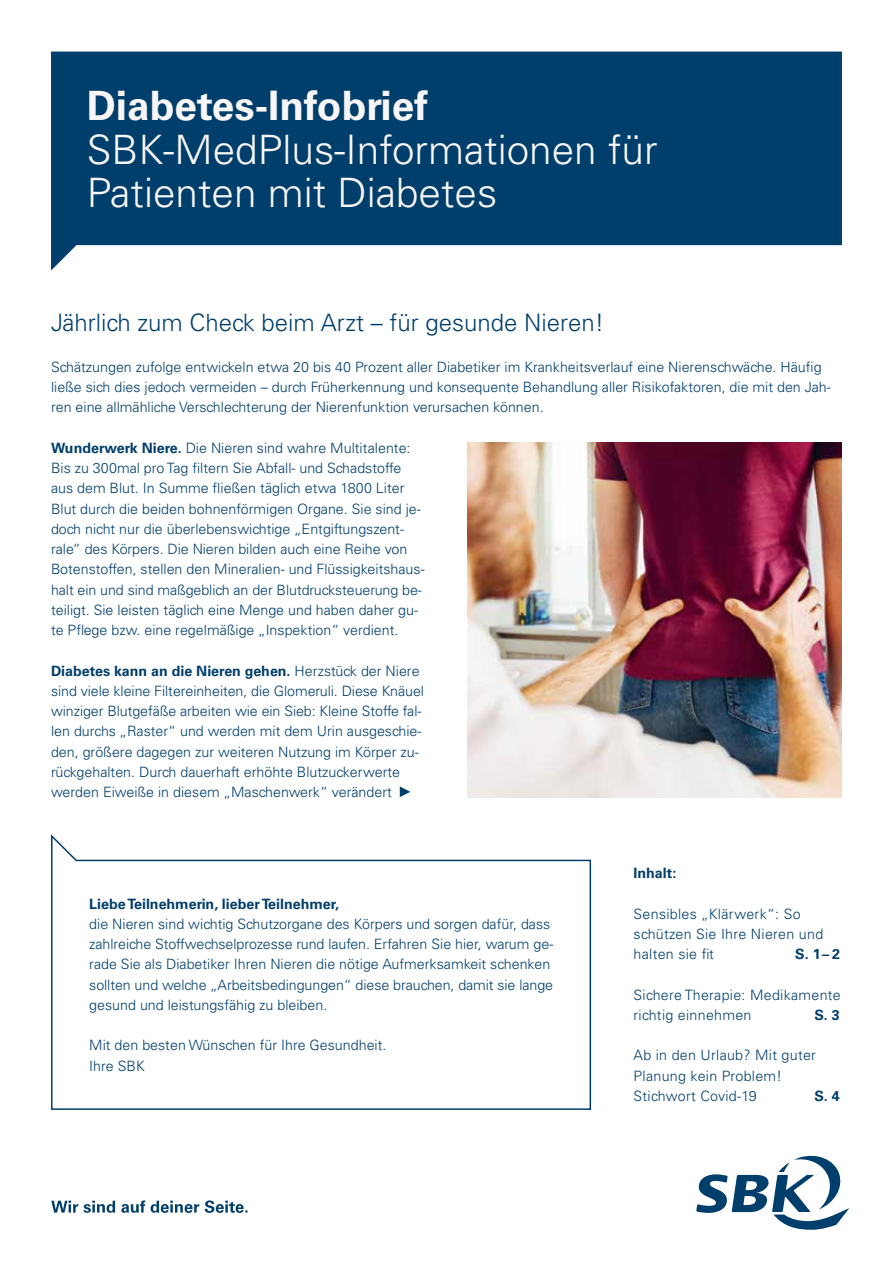
<style>
.page{position:relative;width:893px;height:1263px;background:#fff}
.page>*{position:absolute;margin:0;border:0;box-sizing:border-box;transform-origin:0 0}
.t1{font:300 40.5px/43.5px "Univers LT Std";color:#f8f6f6}
.t2{font:700 40.5px "Univers LT Std";color:#f8f6f6}
.t3{font:300 24px "Univers LT Std";color:#003e6b}
.t4{font:300 14.25px/20.2px "Univers LT Std";color:#003e6b}
.t5{font:300 14.25px/20.2px "Univers LT Std";letter-spacing:.02em;color:#003e6b}
.t6{font:700 14.25px "Univers LT Std";color:#003e6b}
.s1{font-weight:700}
</style>
<div class="page">
<svg style="left:400px;top:786px;width:10px;height:11px"></svg>
<img style="left:468px;top:442px;width:374px;height:355px">
<svg style="left:51px;top:834px;width:541px;height:276px"></svg>
<svg style="left:696px;top:1155px;width:153px;height:75px"></svg>
<svg style="left:51px;top:52px;width:791px;height:219px;background:#1d547c"></svg>
<svg style="left:51px;top:1200px;width:196px;height:13px"></svg>
<h1 class="t2" style="left:87px;top:82px;width:343px">Diabetes-Infobrief</h1>
<h1 class="t1" style="left:87px;top:128px;width:572px">SBK-MedPlus-Informationen für<br>Patienten mit Diabetes</h1>
<h2 class="t3" style="left:51px;top:308px;width:555px">Jährlich zum Check beim Arzt – für gesunde Nieren!</h2>
<p class="t4" style="left:51px;top:357px;width:781px">Schätzungen zufolge entwickeln etwa 20 bis 40 Prozent aller Diabetiker im Krankheitsverlauf eine Nierenschwäche. Häufig ließe sich dies jedoch vermeiden – durch Früherkennung und konsequente Behandlung aller Risikofaktoren, die mit den Jah&shy;ren eine allmähliche Verschlechterung der Nierenfunktion verursachen können.</p>
<p class="t4" style="left:51px;top:438px;width:375px"><span class="s1">Wunderwerk Niere.</span> Die Nieren sind wahre Multitalente:<br>Bis zu 300mal pro Tag filtern Sie Abfall- und Schadstoffe aus dem Blut. In Summe fließen täglich etwa 1800 Liter Blut durch die beiden bohnenförmigen Organe. Sie sind je&shy;doch nicht nur die überlebenswichtige „Entgiftungszent&shy;rale“ des Körpers. Die Nieren bilden auch eine Reihe von Botenstoffen, stellen den Mineralien- und Flüssigkeitshaus&shy;halt ein und sind maßgeblich an der Blutdrucksteuerung be&shy;teiligt. Sie leisten täglich eine Menge und haben daher gu&shy;te Pflege bzw. eine regelmäßige „Inspektion“ verdient.</p>
<p class="t4" style="left:51px;top:660px;width:375px"><span class="s1">Diabetes kann an die Nieren gehen.</span> Herzstück der Niere sind viele kleine Filtereinheiten, die Glomeruli. Diese Knäuel winziger Blutgefäße arbeiten wie ein Sieb: Kleine Stoffe fal&shy;len durchs „Raster“ und werden mit dem Urin ausgeschie&shy;den, größere dagegen zur weiteren Nutzung im Körper zu&shy;rückgehalten. Durch dauerhaft erhöhte Blutzuckerwerte werden Eiweiße in diesem „Maschenwerk“ verändert</p>
<p class="t6" style="left:89px;top:895px;width:251px">Liebe Teilnehmerin, lieber Teilnehmer,</p>
<p class="t4" style="left:89px;top:914px;width:465px">die Nieren sind wichtig Schutzorgane des Körpers und sorgen dafür, dass zahlreiche Stoffwechselprozesse rund laufen. Erfahren Sie hier, warum ge&shy;rade Sie als Diabetiker Ihren Nieren die nötige Aufmerksamkeit schenken sollten und welche „Arbeitsbedingungen“ diese brauchen, damit sie lange gesund und leistungsfähig zu bleiben.</p>
<p class="t4" style="left:89px;top:1035px;width:299px">Mit den besten Wünschen für Ihre Gesundheit.<br>Ihre SBK</p>
<p class="t6" style="left:634px;top:865px;width:44px">Inhalt:</p>
<p class="t5" style="left:634px;top:903px;width:191px">Sensibles „Klärwerk“: So schützen Sie Ihre Nieren und halten sie fit</p>
<p class="t6" style="left:795px;top:946px;width:46px">S. 1–2</p>
<p class="t5" style="left:634px;top:984px;width:209px">Sichere Therapie: Medikamente richtig einnehmen</p>
<p class="t6" style="left:814px;top:1006px;width:27px">S. 3</p>
<p class="t5" style="left:634px;top:1045px;width:184px">Ab in den Urlaub? Mit guter<br>Planung kein Problem!<br>Stichwort Covid-19</p>
<p class="t6" style="left:814px;top:1087px;width:27px">S. 4</p>
</div>
